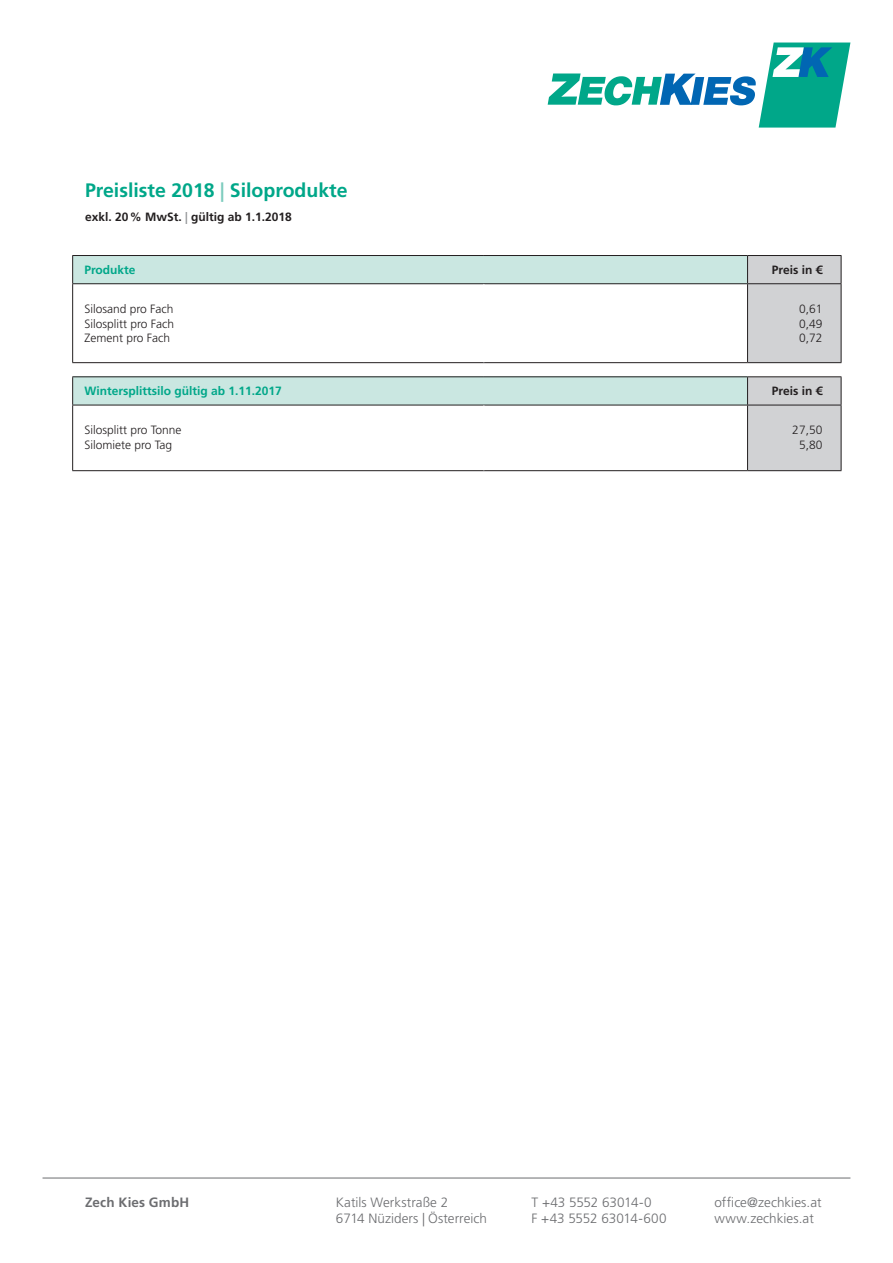
<style>
.page{position:relative;width:893px;height:1263px;background:#fff}
.page>*{position:absolute;margin:0;border:0;box-sizing:border-box;transform-origin:0 0}
.t1{font:700 19.5px "Frutiger LT Std";color:#00a789}
.t2{font:300 13.5px/16.2px "Frutiger LT Std";color:#6c6d70}
.t3{font:700 13.5px "Frutiger LT Std";letter-spacing:.015em;color:#6c6d70}
.t4{font:300 12px/14.4px "Frutiger LT Std";color:#231f20;text-align:justify}
.t5{font:700 12px "Frutiger LT Std";color:#231f20}
.t6{font:700 12px "Frutiger LT Std";color:#00a789}
.s1{color:#7bcbbd}
.s2{color:#939598}
</style>
<div class="page">
<hr style="left:43px;top:1178px;width:807px;height:1px;background:#6c6d70">
<div style="left:73px;top:377px;width:674px;height:28px;background:#cae7e1"></div>
<hr style="left:72px;top:376px;width:412px;height:1px;background:#231f20">
<svg style="left:72px;top:377px;width:1px;height:28px"></svg>
<hr style="left:484px;top:376px;width:263px;height:1px;background:#231f20">
<hr style="left:747px;top:376px;width:94px;height:1px;background:#231f20">
<div style="left:747px;top:377px;width:95px;height:94px;background:#d1d2d4"></div>
<hr style="left:72px;top:405px;width:412px;height:1px;background:#231f20">
<hr style="left:72px;top:405px;width:1px;height:65px;background:#231f20">
<hr style="left:484px;top:405px;width:263px;height:1px;background:#231f20">
<hr style="left:747px;top:405px;width:94px;height:1px;background:#231f20">
<hr style="left:747px;top:405px;width:1px;height:65px;background:#231f20">
<hr style="left:841px;top:405px;width:1px;height:65px;background:#231f20">
<hr style="left:72px;top:470px;width:412px;height:1px;background:#231f20">
<hr style="left:484px;top:470px;width:263px;height:1px;background:#231f20">
<hr style="left:747px;top:470px;width:94px;height:1px;background:#231f20">
<hr style="left:483px;top:405px;width:1px;height:65px;background:#fff">
<div style="left:73px;top:255px;width:674px;height:29px;background:#cae7e1"></div>
<hr style="left:72px;top:255px;width:412px;height:1px;background:#231f20">
<svg style="left:72px;top:256px;width:1px;height:27px"></svg>
<hr style="left:484px;top:255px;width:263px;height:1px;background:#231f20">
<div style="left:747px;top:255px;width:95px;height:108px;background:#d1d2d4"></div>
<hr style="left:72px;top:283px;width:412px;height:1px;background:#231f20">
<hr style="left:72px;top:284px;width:1px;height:78px;background:#231f20">
<hr style="left:484px;top:283px;width:263px;height:1px;background:#231f20">
<hr style="left:747px;top:283px;width:94px;height:1px;background:#231f20">
<hr style="left:747px;top:284px;width:1px;height:78px;background:#231f20">
<hr style="left:841px;top:284px;width:1px;height:78px;background:#231f20">
<hr style="left:72px;top:362px;width:412px;height:1px;background:#231f20">
<hr style="left:484px;top:362px;width:263px;height:1px;background:#231f20">
<hr style="left:747px;top:362px;width:94px;height:1px;background:#231f20">
<svg style="left:548px;top:43px;width:302px;height:85px"></svg>
<h1 class="t1" style="left:85px;top:179px;width:264px">Preisliste 2018 <span class="s1">|</span> Siloprodukte</h1>
<p class="t5" style="left:85px;top:209px;width:208px">exkl. 20% MwSt. <span class="s2">|</span> gültig ab 1.1.2018</p>
<p class="t6" style="left:84px;top:263px;width:53px">Produkte</p>
<p class="t5" style="left:772px;top:263px;width:52px">Preis in €</p>
<p class="t4" style="left:84px;top:302px;width:91px">Silosand pro Fach Silosplitt pro Fach Zement pro Fach</p>
<p class="t4" style="left:799px;top:302px;width:25px">0,61<br>0,49<br>0,72</p>
<p class="t6" style="left:84px;top:384px;width:199px">Wintersplittsilo gültig ab 1.11.2017</p>
<p class="t5" style="left:772px;top:384px;width:52px">Preis in €</p>
<p class="t4" style="left:84px;top:423px;width:99px">Silosplitt pro Tonne<br>Silomiete pro Tag</p>
<p class="t4" style="left:792px;top:423px;width:32px;text-align:center">27,50<br>5,80</p>
<p class="t3" style="left:85px;top:1194px;width:106px">Zech Kies GmbH</p>
<p class="t2" style="left:714px;top:1194px;width:109px">office@zechkies.at www.zechkies.at</p>
<p class="t2" style="left:336px;top:1194px;width:153px">Katils Werkstraße 2<br>6714 Nüziders | Österreich</p>
<p class="t2" style="left:532px;top:1194px;width:137px">T +43 5552 63014-0<br>F +43 5552 63014-600</p>
</div>
